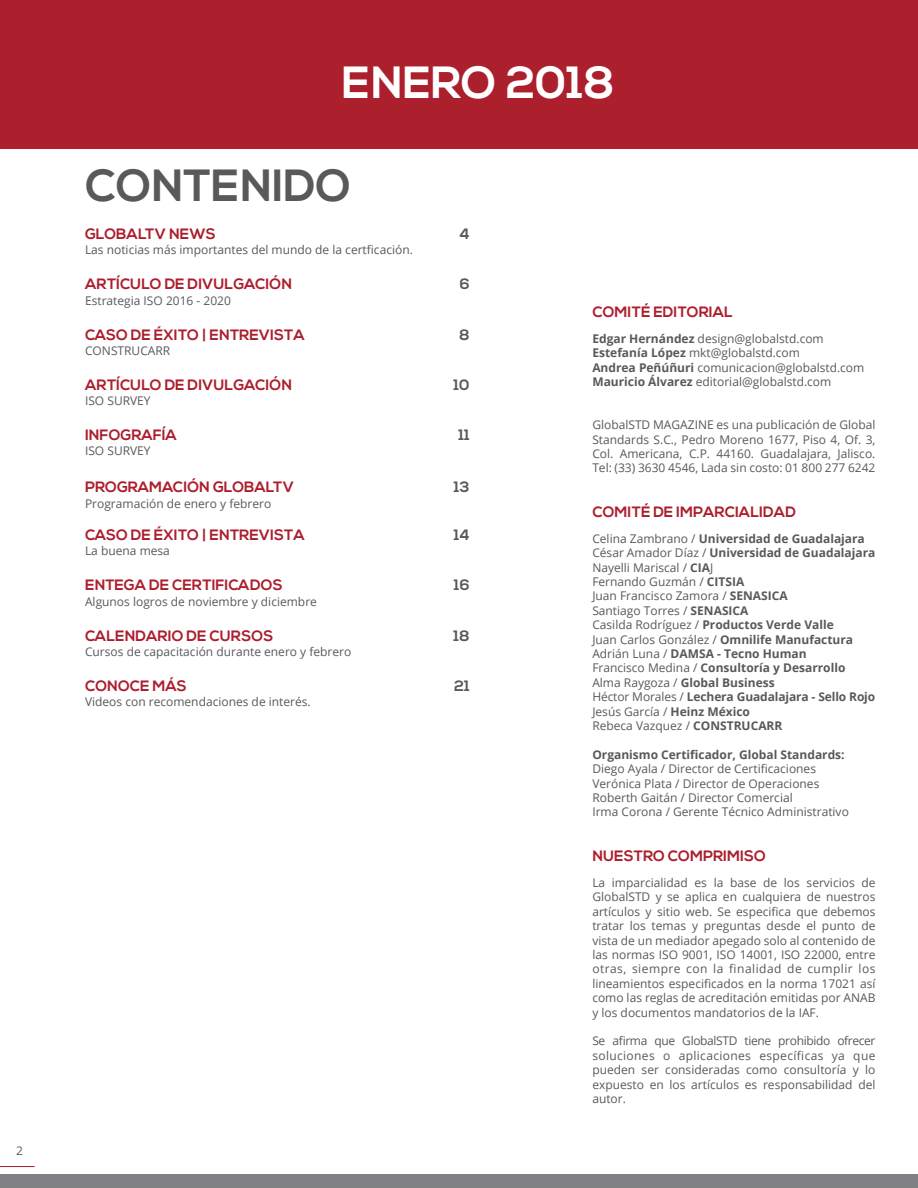
<style>
.page{position:relative;width:918px;height:1188px;background:#fff}
.page>*{position:absolute;margin:0;border:0;box-sizing:border-box;transform-origin:0 0}
.t1{font:700 45px "Nexa";color:#58595b}
.t2{font:700 45px "Nexa";color:#fff}
.t3{font:700 15px "Nexa";color:#ac1e2d}
.t4{font:700 15px "Nexa";letter-spacing:.01em;color:#58595b}
.t5{font:12px/14.4px "Open Sans";color:#58595b;text-align:justify}
.t6{font:700 12px "Open Sans";color:#58595b}
.s1{font-weight:700}
</style>
<div class="page">
<hr style="left:0;top:1166px;width:35px;height:1px;background:#ac1e2d">
<div style="left:0;top:0;width:918px;height:149px;background:#ac1f2d"></div>
<div style="left:0;top:1174px;width:918px;height:14px;background:#808184"></div>
<p class="t5" style="left:16px;top:1145px;width:8px">2</p>
<h1 class="t2" style="left:342px;top:56px;width:274px">ENERO 2018</h1>
<h1 class="t1" style="left:85px;top:160px;width:268px">CONTENIDO</h1>
<p class="t3" style="left:85px;top:225px;width:132px">GLOBALTV NEWS</p>
<p class="t5" style="left:85px;top:242px;width:329px">Las noticias más importantes del mundo de la certficación.</p>
<p class="t3" style="left:85px;top:276px;width:209px">ARTÍCULO DE DIVULGACIÓN</p>
<p class="t5" style="left:85px;top:294px;width:147px">Estrategia ISO 2016 - 2020</p>
<p class="t3" style="left:85px;top:326px;width:221px">CASO DE ÉXITO | ENTREVISTA</p>
<p class="t5" style="left:85px;top:344px;width:87px">CONSTRUCARR</p>
<p class="t3" style="left:85px;top:376px;width:209px">ARTÍCULO DE DIVULGACIÓN</p>
<p class="t5" style="left:85px;top:395px;width:67px">ISO SURVEY</p>
<p class="t3" style="left:85px;top:426px;width:93px">INFOGRAFÍA</p>
<p class="t5" style="left:85px;top:445px;width:67px">ISO SURVEY</p>
<p class="t3" style="left:85px;top:479px;width:211px">PROGRAMACIÓN GLOBALTV</p>
<p class="t5" style="left:85px;top:497px;width:188px">Programación de enero y febrero</p>
<p class="t3" style="left:85px;top:526px;width:221px">CASO DE ÉXITO | ENTREVISTA</p>
<p class="t3" style="left:85px;top:577px;width:199px">ENTEGA DE CERTIFICADOS</p>
<p class="t5" style="left:85px;top:545px;width:86px">La buena mesa</p>
<p class="t5" style="left:85px;top:595px;width:233px">Algunos logros de noviembre y diciembre</p>
<p class="t3" style="left:85px;top:627px;width:190px">CALENDARIO DE CURSOS</p>
<p class="t3" style="left:85px;top:677px;width:103px">CONOCE MÁS</p>
<p class="t5" style="left:85px;top:645px;width:268px">Cursos de capacitación durante enero y febrero</p>
<p class="t5" style="left:85px;top:696px;width:227px">Videos con recomendaciones de interés.</p>
<p class="t4" style="left:459px;top:225px;width:12px">4</p>
<p class="t4" style="left:460px;top:276px;width:11px">6</p>
<p class="t4" style="left:459px;top:326px;width:12px">8</p>
<p class="t4" style="left:454px;top:376px;width:17px">10</p>
<p class="t4" style="left:459px;top:426px;width:13px">11</p>
<p class="t4" style="left:454px;top:479px;width:17px">13</p>
<p class="t4" style="left:454px;top:526px;width:17px">14</p>
<p class="t4" style="left:454px;top:577px;width:17px">16</p>
<p class="t4" style="left:454px;top:627px;width:18px">18</p>
<p class="t4" style="left:454px;top:677px;width:17px">21</p>
<p class="t3" style="left:592px;top:303px;width:142px">COMITÉ EDITORIAL</p>
<p class="t5" style="left:592px;top:332px;width:274px;text-align:left"><span class="s1">Edgar Hernández</span> design@globalstd.com <span class="s1">Estefanía López</span> mkt@globalstd.com<br><span class="s1">Andrea Peñúñuri</span> comunicacion@globalstd.com <span class="s1">Mauricio Álvarez</span> editorial@globalstd.com</p>
<p class="t5" style="left:592px;top:419px;width:285px">GlobalSTD MAGAZINE es una publicación de Global Standards S.C., Pedro Moreno 1677, Piso 4, Of. 3, Col. Americana, C.P. 44160. Guadalajara, Jalisco.<br>Tel: (33) 3630 4546, Lada sin costo: 01 800 277 6242</p>
<p class="t3" style="left:592px;top:504px;width:205px">COMITÉ DE IMPARCIALIDAD</p>
<p class="t5" style="left:592px;top:533px;width:285px;text-align:left">Celina Zambrano / <span class="s1">Universidad de Guadalajara </span>César Amador Díaz / <span class="s1">Universidad de Guadalajara </span>Nayelli Mariscal / <span class="s1">CIA</span>J<br>Fernando Guzmán / <span class="s1">CITSIA<br></span>Juan Francisco Zamora / <span class="s1">SENASICA<br></span>Santiago Torres / <span class="s1">SENASICA<br></span>Casilda Rodríguez / <span class="s1">Productos Verde Valle<br></span>Juan Carlos González / <span class="s1">Omnilife Manufactura </span>Adrián Luna / <span class="s1">DAMSA - Tecno Human<br></span>Francisco Medina / <span class="s1">Consultoría y Desarrollo </span>Alma Raygoza / <span class="s1">Global Business<br></span>Héctor Morales / <span class="s1">Lechera Guadalajara - Sello Rojo </span>Jesús García / <span class="s1">Heinz México<br></span>Rebeca Vazquez / <span class="s1">CONSTRUCARR</span></p>
<p class="t6" style="left:592px;top:746px;width:254px">Organismo Certificador, Global Standards:</p>
<p class="t5" style="left:592px;top:761px;width:258px;text-align:left">Diego Ayala / Director de Certificaciones Verónica Plata / Director de Operaciones Roberth Gaitán / Director Comercial<br>Irma Corona / Gerente Técnico Administrativo</p>
<p class="t3" style="left:592px;top:848px;width:175px">NUESTRO COMPRIMISO</p>
<p class="t5" style="left:592px;top:877px;width:285px">La imparcialidad es la base de los servicios de GlobalSTD y se aplica en cualquiera de nuestros artículos y sitio web. Se especifica que debemos tratar los temas y preguntas desde el punto de vista de un mediador apegado solo al contenido de las normas ISO 9001, ISO 14001, ISO 22000, entre otras, siempre con la finalidad de cumplir los lineamientos especificados en la norma 17021 así como las reglas de acreditación emitidas por ANAB y los documentos mandatorios de la IAF.</p>
<p class="t5" style="left:592px;top:1033px;width:285px">Se afirma que GlobalSTD tiene prohibido ofrecer soluciones o aplicaciones específicas ya que pueden ser consideradas como consultoría y lo expuesto en los artículos es responsabilidad del autor.</p>
</div>
